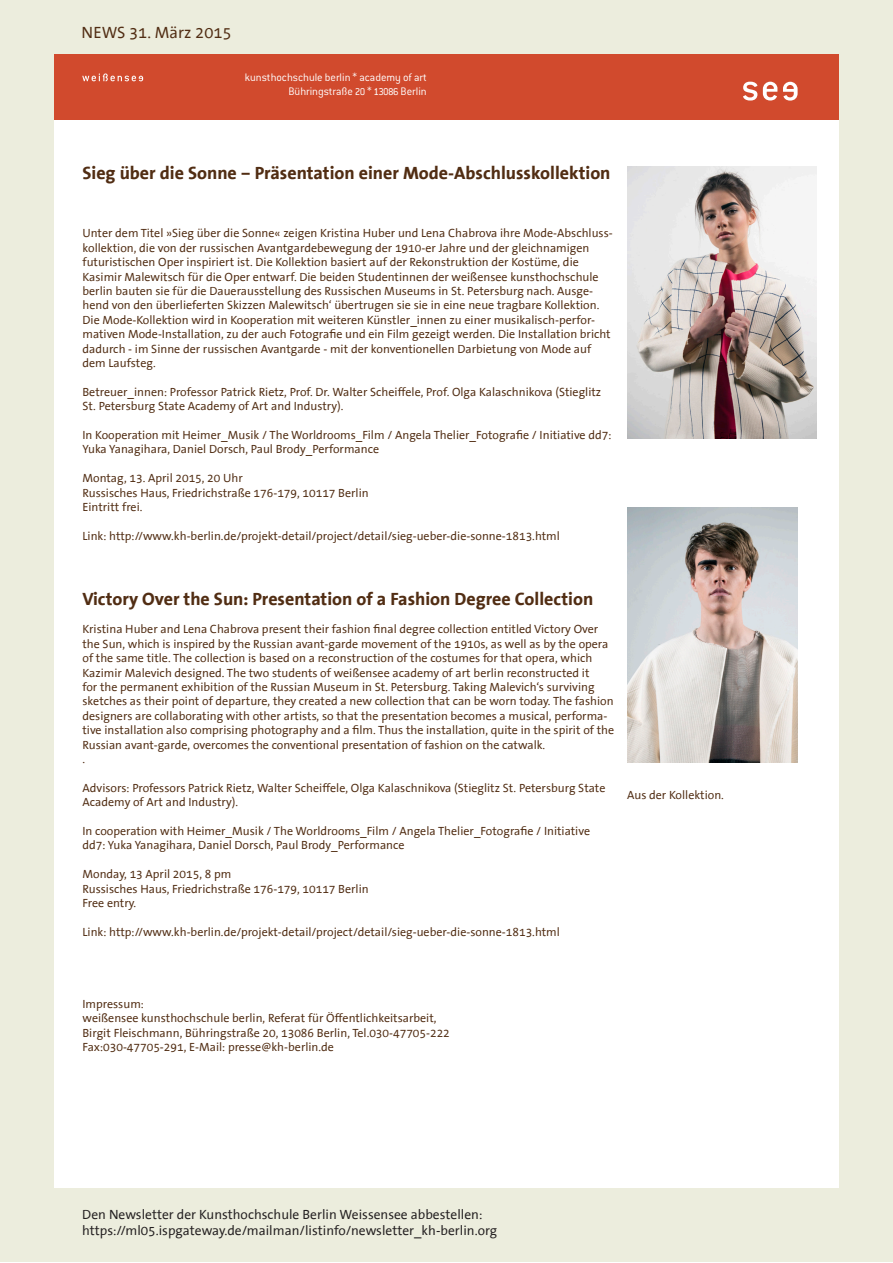
<style>
.page{position:relative;width:893px;height:1263px;background:#fff}
.page>*{position:absolute;margin:0;border:0;box-sizing:border-box;transform-origin:0 0}
.Überschrift{font:700 18px "The Sans Office";color:#512d13}
.Kopfzeile-News{font:16.5px "The Sans Office";color:#512d13}
.t1{font:13.5px/16.2px "The Sans Office";color:#231f20}
.Bildunterschrift{font:12px/14.4px "The Sans Office";color:#512d13}
.Impressum{font:12px "The Sans Office";color:#512d13}
.t2{font:300 12px/14.4px "Weiensee Diktator";color:#fff;text-align:right}
</style>
<div class="page">
<div style="left:0;top:0;width:893px;height:1262px;background:#eceddd"></div>
<div style="left:54px;top:54px;width:785px;height:1134px;background:#fff"></div>
<div style="left:54px;top:54px;width:785px;height:66px;background:#d14a2d"></div>
<svg style="left:743px;top:82px;width:14px;height:19px"></svg>
<svg style="left:763px;top:82px;width:14px;height:19px"></svg>
<svg style="left:783px;top:82px;width:15px;height:19px"></svg>
<svg style="left:82px;top:73px;width:61px;height:8px"></svg>
<img style="left:627px;top:166px;width:189px;height:272px">
<img style="left:627px;top:507px;width:170px;height:255px">
<p class="Kopfzeile-News" style="left:82px;top:24px;width:151px">NEWS 31. März 2015</p>
<p class="t2" style="left:245px;top:70px;width:183px">kunsthochschule berlin * academy of art<br>Bühringstraße 20 * 13086 Berlin</p>
<p class="Überschrift" style="left:82px;top:164px;width:530px">Sieg über die Sonne – Präsentation einer Mode-Abschlusskollektion</p>
<p class="Bildunterschrift" style="left:82px;top:227px;width:532px">Unter dem Titel »Sieg über die Sonne« zeigen Kristina Huber und Lena Chabrova ihre Mode-Abschluss&shy;kollektion, die von der russischen Avantgardebewegung der 1910-er Jahre und der gleichnamigen futuristischen Oper inspiriert ist. Die Kollektion basiert auf der Rekonstruktion der Kostüme, die Kasimir Malewitsch für die Oper entwarf. Die beiden Studentinnen der weißensee kunsthochschule berlin bauten sie für die Dauerausstellung des Russischen Museums in St. Petersburg nach. Ausge&shy;hend von den überlieferten Skizzen Malewitsch‘ übertrugen sie sie in eine neue tragbare Kollektion.<br>Die Mode-Kollektion wird in Kooperation mit weiteren Künstler_innen zu einer musikalisch-perfor&shy;mativen Mode-Installation, zu der auch Fotografie und ein Film gezeigt werden. Die Installation bricht dadurch - im Sinne der russischen Avantgarde - mit der konventionellen Darbietung von Mode auf dem Laufsteg.</p>
<p class="Bildunterschrift" style="left:82px;top:385px;width:520px">Betreuer_innen: Professor Patrick Rietz, Prof. Dr. Walter Scheiffele, Prof. Olga Kalaschnikova (Stieglitz<br>St. Petersburg State Academy of Art and Industry).</p>
<p class="Bildunterschrift" style="left:82px;top:428px;width:530px">In Kooperation mit Heimer_Musik / The Worldrooms_Film / Angela Thelier_Fotografie / Initiative dd7:<br>Yuka Yanagihara, Daniel Dorsch, Paul Brody_Performance</p>
<p class="Bildunterschrift" style="left:82px;top:471px;width:162px">Montag, 13. April 2015, 20 Uhr</p>
<p class="Bildunterschrift" style="left:82px;top:486px;width:288px">Russisches Haus, Friedrichstraße 176-179, 10117 Berlin</p>
<p class="Bildunterschrift" style="left:82px;top:500px;width:61px">Eintritt frei.</p>
<p class="Bildunterschrift" style="left:82px;top:529px;width:479px">Link: http://www.kh-berlin.de/projekt-detail/project/detail/sieg-ueber-die-sonne-1813.html</p>
<p class="Überschrift" style="left:82px;top:589px;width:512px">Victory Over the Sun: Presentation of a Fashion Degree Collection</p>
<p class="Bildunterschrift" style="left:82px;top:623px;width:533px">Kristina Huber and Lena Chabrova present their fashion final degree collection entitled Victory Over the Sun, which is inspired by the Russian avant-garde movement of the 1910s, as well as by the opera of the same title. The collection is based on a reconstruction of the costumes for that opera, which Kazimir Malevich designed. The two students of weißensee academy of art berlin reconstructed it<br>for the permanent exhibition of the Russian Museum in St. Petersburg. Taking Malevich‘s surviving sketches as their point of departure, they created a new collection that can be worn today. The fashion designers are collaborating with other artists, so that the presentation becomes a musical, performa&shy;tive installation also comprising photography and a film. Thus the installation, quite in the spirit of the Russian avant-garde, overcomes the conventional presentation of fashion on the catwalk.</p>
<p class="Bildunterschrift" style="left:82px;top:752px;width:4px">.</p>
<p class="Bildunterschrift" style="left:82px;top:781px;width:524px">Advisors: Professors Patrick Rietz, Walter Scheiffele, Olga Kalaschnikova (Stieglitz St. Petersburg State<br>Academy of Art and Industry).</p>
<p class="Bildunterschrift" style="left:82px;top:824px;width:509px">In cooperation with Heimer_Musik / The Worldrooms_Film / Angela Thelier_Fotografie / Initiative dd7: Yuka Yanagihara, Daniel Dorsch, Paul Brody_Performance</p>
<p class="Bildunterschrift" style="left:82px;top:867px;width:150px">Monday, 13 April 2015, 8 pm</p>
<p class="Bildunterschrift" style="left:82px;top:882px;width:288px">Russisches Haus, Friedrichstraße 176-179, 10117 Berlin</p>
<p class="Bildunterschrift" style="left:82px;top:896px;width:55px">Free entry.</p>
<p class="Bildunterschrift" style="left:82px;top:925px;width:479px">Link: http://www.kh-berlin.de/projekt-detail/project/detail/sieg-ueber-die-sonne-1813.html</p>
<p class="Impressum" style="left:627px;top:789px;width:98px">Aus der Kollektion.</p>
<p class="Impressum" style="left:82px;top:998px;width:63px">Impressum:</p>
<p class="Impressum" style="left:82px;top:1012px;width:355px">weißensee kunsthochschule berlin, Referat für Öffentlichkeitsarbeit,</p>
<p class="Impressum" style="left:82px;top:1026px;width:369px">Birgit Fleischmann, Bühringstraße 20, 13086 Berlin, Tel.030-47705-222</p>
<p class="Impressum" style="left:82px;top:1041px;width:253px">Fax:030-47705-291, E-Mail: presse@kh-berlin.de</p>
<p class="t1" style="left:82px;top:1207px;width:416px">Den Newsletter der Kunsthochschule Berlin Weissensee abbestellen: https://ml05.ispgateway.de/mailman/listinfo/newsletter_kh-berlin.org</p>
</div>
